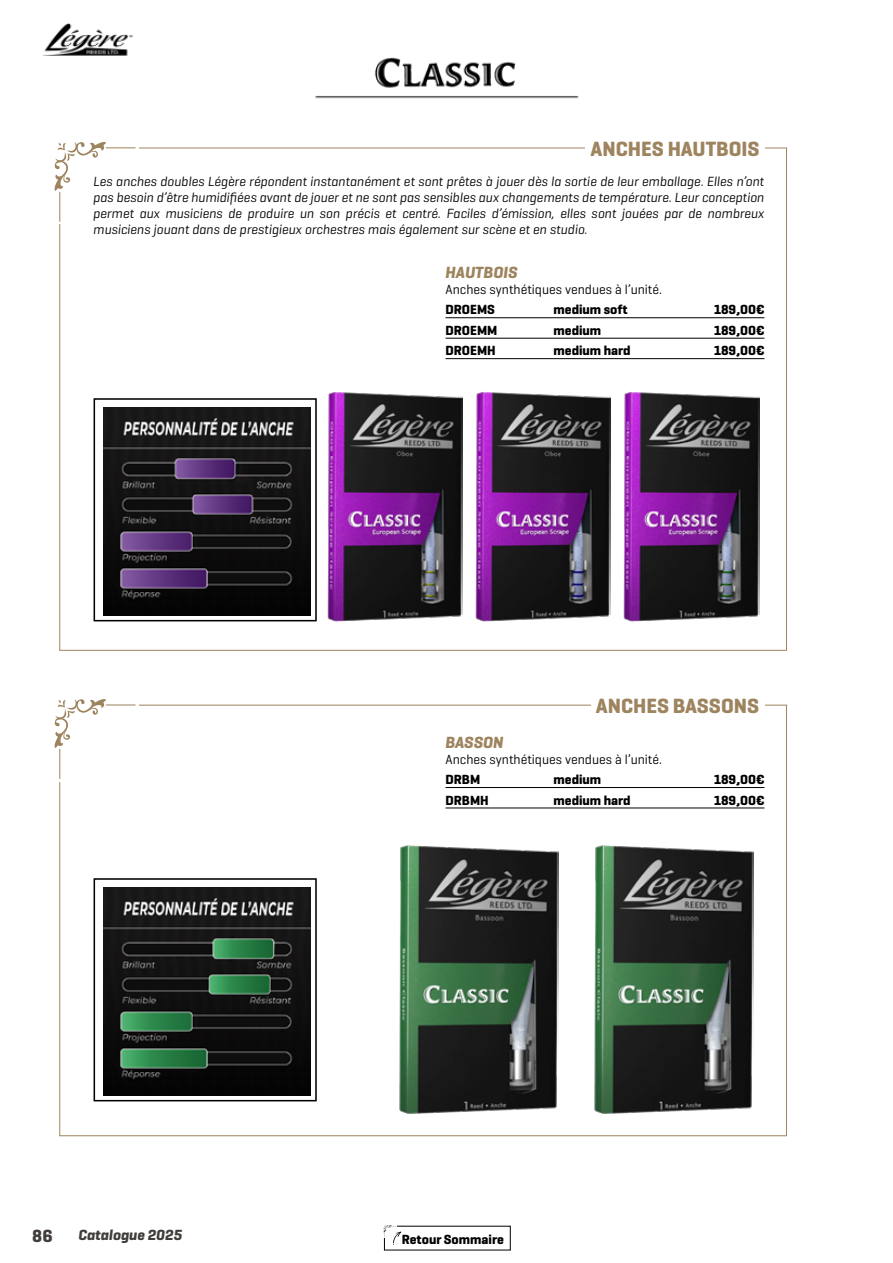
<style>
.page{position:relative;width:893px;height:1263px;background:#fff}
.page>*{position:absolute;margin:0;border:0;box-sizing:border-box;transform-origin:0 0}
.t1{font:700 21px "Geogrotesque Cyr";color:#9e845e}
.t2{font:700 18px "Geogrotesque Cyr";color:#423d3a}
.t3{font:italic 700 16.5px "Geogrotesque Cyr";color:#9e845e}
.t4{font:italic 700 15px "Geogrotesque Cyr";color:#413d3a}
.t5{font:italic 13.5px/16.2px "Geogrotesque Cyr";color:#000;text-align:justify}
.t6{font:700 13.5px "Geogrotesque Cyr";color:#000}
.t7{font:13.5px "Geogrotesque Cyr";color:#000}
</style>
<div class="page">
<hr style="left:445px;top:787px;width:319px;height:1px;background:#000">
<hr style="left:445px;top:808px;width:319px;height:1px;background:#000">
<img style="left:399px;top:845px;width:159px;height:269px">
<img style="left:594px;top:845px;width:159px;height:269px">
<hr style="left:445px;top:317px;width:319px;height:1px;background:#000">
<hr style="left:445px;top:338px;width:319px;height:1px;background:#000">
<hr style="left:445px;top:358px;width:319px;height:1px;background:#000">
<img style="left:327px;top:392px;width:135px;height:229px">
<img style="left:475px;top:392px;width:136px;height:229px">
<img style="left:623px;top:392px;width:136px;height:229px">
<svg style="left:54px;top:142px;width:52px;height:49px"></svg>
<hr style="left:106px;top:147px;width:30px;height:1px;background:#9e845e">
<hr style="left:59px;top:192px;width:1px;height:30px;background:#9e845e">
<svg style="left:54px;top:699px;width:52px;height:49px"></svg>
<hr style="left:106px;top:704px;width:30px;height:1px;background:#9e845e">
<hr style="left:59px;top:749px;width:1px;height:30px;background:#9e845e">
<img style="left:315px;top:57px;width:264px;height:42px">
<div style="left:94px;top:398px;width:223px;height:223px;border:2px solid #000"></div>
<img style="left:103px;top:408px;width:207px;height:207px">
<div style="left:94px;top:878px;width:223px;height:223px;border:2px solid #000"></div>
<img style="left:103px;top:888px;width:207px;height:207px">
<svg style="left:384px;top:1225px;width:126px;height:25px"></svg>
<img style="left:44px;top:23px;width:89px;height:32px">
<h1 class="t1" style="left:591px;top:136px;width:170px">ANCHES HAUTBOIS</h1>
<p class="t5" style="left:94px;top:173px;width:672px">Les anches doubles Légère répondent instantanément et sont prêtes à jouer dès la sortie de leur emballage. Elles n’ont pas besoin d’être humidifiées avant de jouer et ne sont pas sensibles aux changements de température. Leur conception permet aux musiciens de produire un son précis et centré. Faciles d’émission, elles sont jouées par de nombreux musiciens jouant dans de prestigieux orchestres mais également sur scène et en studio.</p>
<p class="t3" style="left:445px;top:262px;width:74px">HAUTBOIS</p>
<p class="t7" style="left:445px;top:281px;width:218px">Anches synthétiques vendues à l’unité.</p>
<p class="t6" style="left:445px;top:301px;width:51px">DROEMS</p>
<p class="t6" style="left:553px;top:301px;width:76px">medium soft</p>
<p class="t6" style="left:714px;top:301px;width:52px">189,00€</p>
<p class="t6" style="left:445px;top:322px;width:53px">DROEMM</p>
<p class="t6" style="left:553px;top:322px;width:49px">medium</p>
<p class="t6" style="left:714px;top:322px;width:52px">189,00€</p>
<p class="t6" style="left:445px;top:342px;width:52px">DROEMH</p>
<p class="t6" style="left:553px;top:342px;width:79px">medium hard</p>
<p class="t6" style="left:714px;top:342px;width:52px">189,00€</p>
<h1 class="t1" style="left:596px;top:693px;width:165px">ANCHES BASSONS</h1>
<p class="t3" style="left:445px;top:732px;width:60px">BASSON</p>
<p class="t7" style="left:445px;top:751px;width:218px">Anches synthétiques vendues à l’unité.</p>
<p class="t6" style="left:445px;top:771px;width:36px">DRBM</p>
<p class="t6" style="left:553px;top:771px;width:49px">medium</p>
<p class="t6" style="left:714px;top:771px;width:52px">189,00€</p>
<p class="t6" style="left:445px;top:792px;width:45px">DRBMH</p>
<p class="t6" style="left:553px;top:792px;width:79px">medium hard</p>
<p class="t6" style="left:714px;top:792px;width:52px">189,00€</p>
<h2 class="t2" style="left:32px;top:1224px;width:22px">86</h2>
<p class="t4" style="left:78px;top:1225px;width:105px">Catalogue 2025</p>
<p class="t6" style="left:402px;top:1230px;width:104px">Retour Sommaire</p>
</div>
